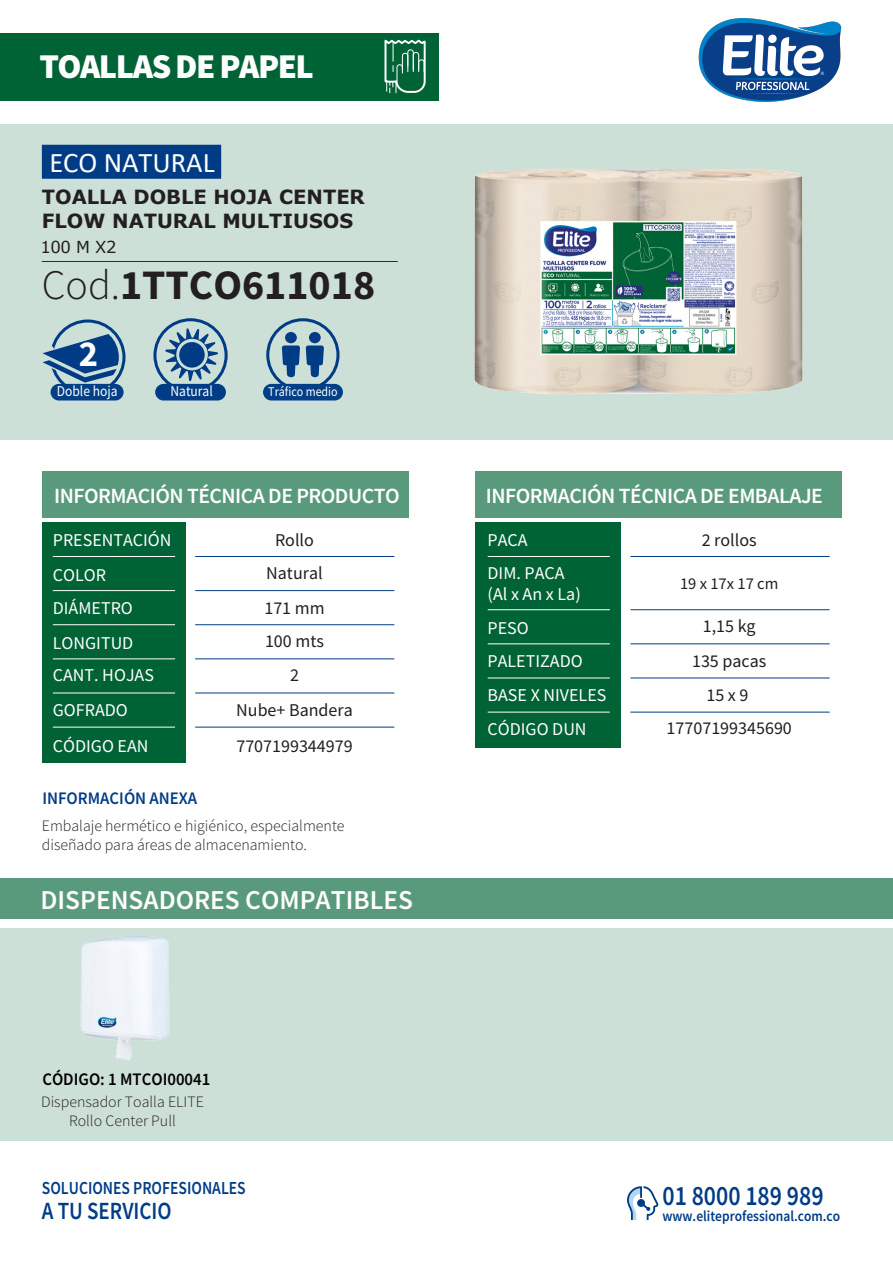
<style>
.page{position:relative;width:893px;height:1263px;background:#fff}
.page>*{position:absolute;margin:0;border:0;box-sizing:border-box;transform-origin:0 0}
.t1{font:700 42px "Source Sans Pro";color:#231f20}
.t2{font:900 34.8px "Source Sans Pro";letter-spacing:-.045em;color:#fff}
.t3{font:28.5px "Calibri";color:#fff}
.t4{font:600 28.05px "Source Sans Pro";color:#003c86;scale:.85 1}
.t5{font:600 27.3px "Source Sans Pro";color:#fff}
.t6{font:600 24.75px "Source Sans Pro";color:#003c86;scale:.85 1}
.t7{font:600 21.75px "Source Sans Pro";letter-spacing:-.025em;color:#fff}
.t8{font:700 19.5px/23.4px "Verdana";color:#231f20}
.t9{font:600 18.45px "Source Sans Pro";color:#003c86;scale:.85 1}
.t10{font:18px/33.6px "Source Sans Pro";color:#fff}
.t11{font:18px/34.3px "Source Sans Pro";color:#231f20;text-align:center}
.t12{font:600 17.55px "Source Sans Pro";color:#000;scale:.95 1}
.t13{font:600 17.55px "Source Sans Pro";color:#003c86;scale:.95 1}
.t14{font:16.5px "Source Sans Pro";color:#231f20}
.t15{font:16.5px "Verdana";color:#231f20}
.t16{font:300 15.9px/19px "Source Sans Pro";color:#231f20}
.t17{font:600 15px "Source Sans Pro";color:#003c86;scale:.9 1}
.t18{font:15px "Source Sans Pro";color:#fff;scale:.9 1}
.t19{font:13.35px "Source Sans Pro";color:#fff;scale:.9 1}
.s1{font-weight:300}
</style>
<div class="page">
<svg style="left:627px;top:1186px;width:31px;height:34px"></svg>
<div style="left:42px;top:522px;width:144px;height:241px;background:#006335"></div>
<div style="left:475px;top:522px;width:146px;height:226px;background:#006335"></div>
<div style="left:42px;top:471px;width:367px;height:47px;background:#5a9a7c"></div>
<div style="left:475px;top:471px;width:367px;height:47px;background:#5a9a7c"></div>
<div style="left:0;top:878px;width:893px;height:41px;background:#5a9a7c"></div>
<div style="left:0;top:124px;width:893px;height:315px;background:#cde0d7"></div>
<div style="left:0;top:928px;width:893px;height:213px;background:#cde0d7"></div>
<div style="left:0;top:33px;width:438px;height:67px;background:#006335"></div>
<hr style="left:42px;top:261px;width:356px;height:1px;background:#231f20">
<hr style="left:630px;top:556px;width:200px;height:1px;background:#003c86">
<hr style="left:630px;top:609px;width:200px;height:1px;background:#003c86">
<hr style="left:630px;top:644px;width:200px;height:1px;background:#003c86">
<hr style="left:630px;top:678px;width:200px;height:1px;background:#003c86">
<hr style="left:630px;top:712px;width:200px;height:1px;background:#003c86">
<hr style="left:488px;top:556px;width:122px;height:1px;background:#fff">
<hr style="left:488px;top:609px;width:122px;height:1px;background:#fff">
<hr style="left:488px;top:644px;width:122px;height:1px;background:#fff">
<hr style="left:488px;top:678px;width:122px;height:1px;background:#fff">
<hr style="left:488px;top:712px;width:122px;height:1px;background:#fff">
<hr style="left:195px;top:556px;width:199px;height:1px;background:#003c86">
<hr style="left:195px;top:590px;width:199px;height:1px;background:#003c86">
<hr style="left:195px;top:624px;width:199px;height:1px;background:#003c86">
<hr style="left:195px;top:659px;width:199px;height:1px;background:#003c86">
<hr style="left:195px;top:693px;width:199px;height:1px;background:#003c86">
<hr style="left:195px;top:727px;width:199px;height:1px;background:#003c86">
<hr style="left:53px;top:556px;width:122px;height:1px;background:#fff">
<hr style="left:53px;top:590px;width:122px;height:1px;background:#fff">
<hr style="left:53px;top:624px;width:122px;height:1px;background:#fff">
<hr style="left:53px;top:659px;width:122px;height:1px;background:#fff">
<hr style="left:53px;top:693px;width:122px;height:1px;background:#fff">
<hr style="left:53px;top:727px;width:122px;height:1px;background:#fff">
<div style="left:42px;top:145px;width:179px;height:34px;background:#003c86"></div>
<div style="left:266px;top:318px;width:73px;height:73px;border:3px solid #003c86;border-radius:50%"></div>
<div style="left:263px;top:384px;width:80px;height:16px;background:#023f87;border-radius:8px"></div>
<svg style="left:306px;top:332px;width:18px;height:45px"></svg>
<svg style="left:282px;top:332px;width:18px;height:45px"></svg>
<div style="left:153px;top:318px;width:75px;height:74px;border:3px solid #003c86;border-radius:50%"></div>
<div style="left:155px;top:384px;width:71px;height:16px;background:#003c86;border-radius:8px"></div>
<svg style="left:165px;top:328px;width:53px;height:53px"></svg>
<div style="left:179px;top:342px;width:26px;height:26px;background:#003c86;border-radius:50%"></div>
<div style="left:51px;top:384px;width:73px;height:16px;background:#023f87;border-radius:8px"></div>
<svg style="left:384px;top:39px;width:42px;height:55px"></svg>
<img style="left:472px;top:169px;width:334px;height:271px">
<img style="left:80px;top:936px;width:90px;height:125px">
<img style="left:698px;top:18px;width:144px;height:84px">
<svg style="left:42px;top:319px;width:84px;height:77px"></svg>
<h2 class="t2" style="left:39px;top:42px;width:276px">TOALLAS DE PAPEL</h2>
<h3 class="t3" style="left:49px;top:142px;width:167px">ECO NATURAL</h3>
<p class="t8" style="left:42px;top:185px;width:325px">TOALLA DOBLE HOJA CENTER<br>FLOW NATURAL MULTIUSOS</p>
<p class="t15" style="left:40px;top:236px;width:78px">100 M X2</p>
<h1 class="t1" style="left:42px;top:256px;width:335px"><span class="s1">Cod.</span>1TTCO611018</h1>
<p class="t18" style="left:57px;top:381px;width:69px">Doble hoja</p>
<p class="t18" style="left:170px;top:382px;width:49px">Natural</p>
<p class="t19" style="left:268px;top:383px;width:79px">Tráfico medio</p>
<p class="t7" style="left:54px;top:481px;width:347px">INFORMACIÓN TÉCNICA DE PRODUCTO</p>
<p class="t7" style="left:486px;top:481px;width:338px">INFORMACIÓN TÉCNICA DE EMBALAJE</p>
<p class="t10" style="left:53px;top:523px;width:120px;line-height:34.3px">PRESENTACIÓN<br>COLOR<br>DIÁMETRO<br>LONGITUD</p>
<p class="t10" style="left:53px;top:657px;width:103px;line-height:35px">CANT. HOJAS<br>GOFRADO</p>
<p class="t10" style="left:53px;top:729px;width:97px">CÓDIGO EAN</p>
<p class="t13" style="left:42px;top:787px;width:165px">INFORMACIÓN ANEXA</p>
<p class="t11" style="left:236px;top:523px;width:118px">Rollo<br>Natural<br>171 mm<br>100 mts<br>2<br>Nube+ Bandera<br>7707199344979</p>
<p class="t16" style="left:42px;top:816px;width:304px">Embalaje hermético e higiénico, especialmente diseñado para áreas de almacenamiento.</p>
<h3 class="t5" style="left:41px;top:881px;width:374px">DISPENSADORES COMPATIBLES</h3>
<p class="t12" style="left:42px;top:1068px;width:178px">CÓDIGO: 1 MTCOI00041</p>
<p class="t16" style="left:41px;top:1092px;width:164px;text-align:center">Dispensador Toalla ELITE<br>Rollo Center Pull</p>
<p class="t9" style="left:42px;top:1176px;width:241px">SOLUCIONES PROFESIONALES</p>
<h3 class="t6" style="left:42px;top:1195px;width:154px">A TU SERVICIO</h3>
<p class="t10" style="left:488px;top:524px;width:79px;line-height:32.2px">PACA<br>DIM. PACA</p>
<p class="t10" style="left:488px;top:577px;width:120px">(Al x An x La)<br>PESO<br>PALETIZADO<br>BASE X NIVELES<br>CÓDIGO DUN</p>
<p class="t11" style="left:702px;top:523px;width:57px">2 rollos</p>
<p class="t14" style="left:680px;top:573px;width:100px">19 x 17x 17 cm</p>
<p class="t11" style="left:692px;top:608px;width:76px;line-height:35.4px">1,15 kg<br>135 pacas</p>
<p class="t11" style="left:667px;top:678px;width:127px;line-height:33.2px">15 x 9<br>17707199345690</p>
<h3 class="t4" style="left:662px;top:1177px;width:191px">01 8000 189 989</h3>
<p class="t17" style="left:662px;top:1206px;width:199px">www.eliteprofessional.com.co</p>
</div>
